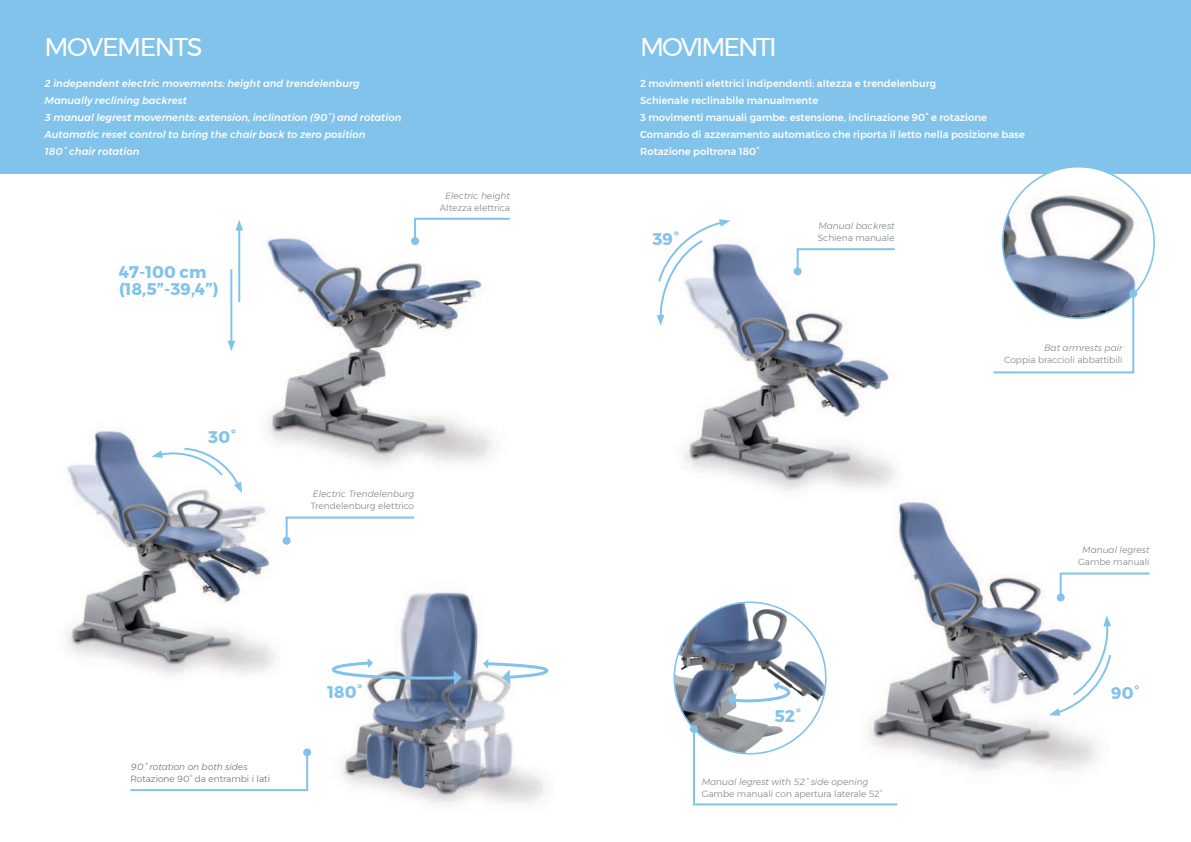
<style>
.page{position:relative;width:1191px;height:842px;background:#fff}
.page>*{position:absolute;margin:0;border:0;box-sizing:border-box;transform-origin:0 0}
.t1{font:25.6px "Montserrat";letter-spacing:-.075em;color:#fff}
.t2{font:700 16.8px/17px "Montserrat";color:#81c3eb}
.t3{font:500 10px/17px "Montserrat";color:#fff}
.t4{font:italic 500 10px/17px "Montserrat";color:#fff}
.t5{font:300 9px "Montserrat";color:#808285}
.t6{font:italic 300 9px "Montserrat";color:#808285}
.t7{font:300 9px "Montserrat";color:#6d6e71}
.t8{font:italic 300 9px "Montserrat";color:#6d6e71}
</style>
<div class="page">
<img style="left:227px;top:231px;width:268px;height:235px">
<div style="left:0;top:0;width:1191px;height:173px;background:#81c3eb"></div>
<img style="left:67px;top:412px;width:238px;height:264px">
<img style="left:273px;top:580px;width:275px;height:225px">
<svg style="left:152px;top:447px;width:90px;height:46px"></svg>
<svg style="left:130px;top:750px;width:179px;height:42px"></svg>
<div style="left:303px;top:748px;width:8px;height:8px;background:#81c3eb;border-radius:50%"></div>
<svg style="left:413px;top:217px;width:97px;height:26px"></svg>
<div style="left:411px;top:237px;width:8px;height:8px;background:#81c3eb;border-radius:50%"></div>
<svg style="left:285px;top:515px;width:130px;height:28px"></svg>
<div style="left:283px;top:537px;width:8px;height:8px;background:#81c3eb;border-radius:50%"></div>
<hr style="left:238px;top:227px;width:2px;height:75px;background:#81c3eb">
<svg style="left:235px;top:220px;width:8px;height:11px"></svg>
<hr style="left:230px;top:269px;width:2px;height:75px;background:#81c3eb">
<svg style="left:227px;top:341px;width:8px;height:10px"></svg>
<img style="left:869px;top:503px;width:230px;height:268px">
<img style="left:682px;top:243px;width:243px;height:271px">
<svg style="left:656px;top:219px;width:74px;height:107px"></svg>
<svg style="left:1058px;top:571px;width:92px;height:28px"></svg>
<div style="left:1056px;top:593px;width:8px;height:8px;background:#81c3eb;border-radius:50%"></div>
<svg style="left:795px;top:247px;width:101px;height:26px"></svg>
<div style="left:793px;top:267px;width:8px;height:8px;background:#81c3eb;border-radius:50%"></div>
<svg style="left:1049px;top:616px;width:62px;height:100px"></svg>
<img style="left:1002px;top:167px;width:152px;height:151px;border-radius:76px">
<img style="left:674px;top:602px;width:151px;height:152px;border-radius:76px">
<svg style="left:993px;top:291px;width:142px;height:83px"></svg>
<div style="left:1129px;top:289px;width:8px;height:8px;background:#81c3eb;border-radius:50%"></div>
<svg style="left:693px;top:727px;width:206px;height:79px"></svg>
<div style="left:690px;top:725px;width:8px;height:8px;background:#81c3eb;border-radius:50%"></div>
<svg style="left:330px;top:658px;width:132px;height:27px"></svg>
<svg style="left:483px;top:659px;width:66px;height:25px"></svg>
<svg style="left:727px;top:681px;width:87px;height:26px"></svg>
<h1 class="t1" style="left:45px;top:36px;width:159px">MOVEMENTS</h1>
<p class="t4" style="left:45px;top:75px;width:358px">2 independent electric movements: height and trendelenburg Manually reclining backrest<br>3 manual legrest movements: extension, inclination (90°) and rotation Automatic reset control to bring the chair back to zero position<br>180° chair rotation</p>
<h2 class="t2" style="left:119px;top:265px;width:101px">47-100 cm (18,5”-39,4”)</h2>
<p class="t6" style="left:445px;top:192px;width:66px">Electric height</p>
<p class="t5" style="left:440px;top:204px;width:72px">Altezza elettrica</p>
<h2 class="t2" style="left:208px;top:430px;width:30px">30°</h2>
<p class="t6" style="left:313px;top:490px;width:103px">Electric Trendelenburg</p>
<p class="t5" style="left:311px;top:502px;width:105px">Trendelenburg elettrico</p>
<p class="t8" style="left:130px;top:762px;width:119px">90° rotation on both sides</p>
<p class="t7" style="left:130px;top:774px;width:141px">Rotazione 90° da entrambi i lati</p>
<h2 class="t2" style="left:327px;top:684px;width:37px">180°</h2>
<h1 class="t1" style="left:640px;top:36px;width:138px">MOVIMENTI</h1>
<p class="t3" style="left:640px;top:75px;width:386px">2 movimenti elettrici indipendenti: altezza e trendelenburg<br>Schienale reclinabile manualmente<br>3 movimenti manuali gambe: estensione, inclinazione 90° e rotazione Comando di azzeramento automatico che riporta il letto nella posizione base Rotazione poltrona 180°</p>
<h2 class="t2" style="left:652px;top:231px;width:29px">39°</h2>
<p class="t6" style="left:818px;top:221px;width:78px">Manual backrest</p>
<p class="t5" style="left:818px;top:233px;width:78px">Schiena manuale</p>
<h2 class="t2" style="left:774px;top:708px;width:28px">52°</h2>
<p class="t6" style="left:701px;top:777px;width:168px">Manual legrest with 52° side opening</p>
<p class="t5" style="left:701px;top:789px;width:182px">Gambe manuali con apertura laterale 52°</p>
<p class="t6" style="left:1044px;top:344px;width:80px">Bat armrests pair</p>
<p class="t5" style="left:1004px;top:356px;width:120px">Coppia braccioli abbattibili</p>
<p class="t6" style="left:1082px;top:546px;width:69px">Manual legrest</p>
<p class="t5" style="left:1078px;top:558px;width:73px">Gambe manuali</p>
<h2 class="t2" style="left:1111px;top:685px;width:30px">90°</h2>
</div>
